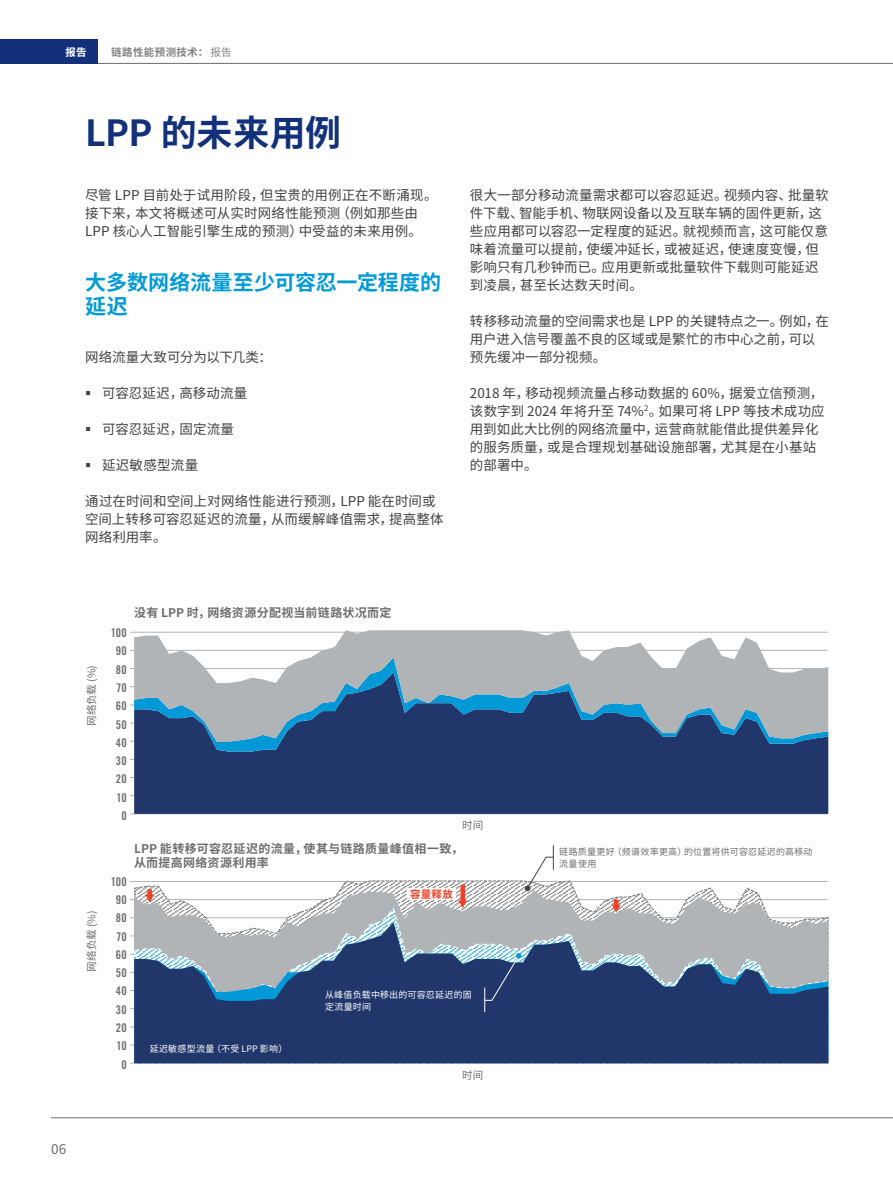
<style>
.page{position:relative;width:893px;height:1188px;background:#fff}
.page>*{position:absolute;margin:0;border:0;box-sizing:border-box;transform-origin:0 0}
.Main_title{font:700 36px "Noto Sans SC";letter-spacing:-.01em;color:#13317b}
.sub_title_level_1{font:700 21px/24px "Noto Sans SC";color:#009ad7}
.Body_copy{font:13.5px/18px "Noto Sans SC";letter-spacing:.01em;color:#414042}
.t1{font:13.5px "Noto Sans SC";color:#6d6e71}
.t2{font:700 12px/13.5px "Noto Sans SC";letter-spacing:.02em;color:#6d6e71}
.t3{font:12px/18.3px "Trade Gothic LT Std Bd Cn 20";letter-spacing:.03em;color:#6d6e71;text-align:right}
.t4{font:10.5px "Noto Sans SC";letter-spacing:.005em;color:#6d6e71}
.t5{font:700 10.5px "Noto Sans SC";letter-spacing:.04em;color:#808285}
.t6{font:700 10.5px "Noto Sans SC";color:#ef4128}
.t7{font:700 10.5px "Noto Sans SC";color:#fff}
.t8{font:9px/12px "Noto Sans SC";letter-spacing:.025em;color:#fff}
.t9{font:9px/12px "Noto Sans SC";letter-spacing:.025em;color:#6d6e71}
.s1{font-weight:400}
</style>
<div class="page">
<hr style="left:0;top:63px;width:893px;height:1px;background:#6d6e71">
<hr style="left:51px;top:1118px;width:842px;height:1px;background:#6d6e71">
<div style="left:0;top:39px;width:98px;height:25px;background:#13317b"></div>
<hr style="left:130px;top:814px;width:698px;height:1px;background:#b1b4b6">
<hr style="left:130px;top:795px;width:698px;height:1px;background:#b1b4b6">
<hr style="left:130px;top:777px;width:698px;height:1px;background:#b1b4b6">
<hr style="left:130px;top:759px;width:698px;height:1px;background:#b1b4b6">
<hr style="left:130px;top:741px;width:698px;height:1px;background:#b1b4b6">
<hr style="left:130px;top:723px;width:698px;height:1px;background:#b1b4b6">
<hr style="left:130px;top:705px;width:698px;height:1px;background:#b1b4b6">
<hr style="left:130px;top:686px;width:698px;height:1px;background:#b1b4b6">
<hr style="left:130px;top:668px;width:698px;height:1px;background:#b1b4b6">
<hr style="left:130px;top:650px;width:698px;height:1px;background:#b1b4b6">
<hr style="left:130px;top:632px;width:698px;height:1px;background:#b1b4b6">
<hr style="left:130px;top:1063px;width:698px;height:1px;background:#b1b4b6">
<hr style="left:130px;top:1045px;width:698px;height:1px;background:#b1b4b6">
<hr style="left:130px;top:1027px;width:698px;height:1px;background:#b1b4b6">
<hr style="left:130px;top:1008px;width:698px;height:1px;background:#b1b4b6">
<hr style="left:130px;top:990px;width:698px;height:1px;background:#b1b4b6">
<hr style="left:130px;top:972px;width:698px;height:1px;background:#b1b4b6">
<hr style="left:130px;top:954px;width:698px;height:1px;background:#b1b4b6">
<hr style="left:130px;top:936px;width:698px;height:1px;background:#b1b4b6">
<hr style="left:130px;top:918px;width:698px;height:1px;background:#b1b4b6">
<hr style="left:130px;top:899px;width:698px;height:1px;background:#b1b4b6">
<hr style="left:130px;top:881px;width:698px;height:1px;background:#b1b4b6">
<svg style="left:134px;top:881px;width:694px;height:9px"></svg>
<svg style="left:134px;top:890px;width:694px;height:16px"></svg>
<svg style="left:134px;top:906px;width:694px;height:16px"></svg>
<svg style="left:134px;top:922px;width:694px;height:141px;background:#4f6388"></svg>
<div style="left:134px;top:752px;width:694px;height:62px;background:#21376b"></div>
<svg style="left:134px;top:742px;width:694px;height:10px;background:#1e4074"></svg>
<svg style="left:134px;top:630px;width:694px;height:112px;fill:#b1b4b6"></svg>
<svg style="left:145px;top:889px;width:9px;height:13px"></svg>
<div style="left:408px;top:888px;width:48px;height:12px;background:#fff"></div>
<svg style="left:612px;top:899px;width:9px;height:14px"></svg>
<div style="left:460px;top:885px;width:5px;height:17px;background:#ef4128"></div>
<svg style="left:458px;top:900px;width:9px;height:8px"></svg>
<svg style="left:484px;top:953px;width:38px;height:59px;background:#3a5381"></svg>
<svg style="left:525px;top:845px;width:29px;height:46px"></svg>
<p class="t7" style="left:65px;top:46px;width:23px">报告</p>
<p class="t5" style="left:111px;top:46px;width:122px">链路性能预测技术： <span class="s1">报告</span></p>
<p class="Main_title" style="left:85px;top:112px;width:258px">LPP 的未来用例</p>
<p class="Body_copy" style="left:85px;top:186px;width:354px">尽管 LPP 目前处于试用阶段，但宝贵的用例正在不断涌现。接下来，本文将概述可从实时网络性能预测（例如那些由<br>LPP 核心人工智能引擎生成的预测）中受益的未来用例。</p>
<p class="sub_title_level_1" style="left:85px;top:270px;width:358px">大多数网络流量至少可容忍一定程度的延迟</p>
<p class="Body_copy" style="left:85px;top:348px;width:188px">网络流量大致可分为以下几类：</p>
<p class="Body_copy" style="left:102px;top:384px;width:147px">可容忍延迟，高移动流量</p>
<p class="Body_copy" style="left:102px;top:420px;width:134px">可容忍延迟，固定流量</p>
<p class="Body_copy" style="left:102px;top:456px;width:98px">延迟敏感型流量</p>
<p class="Body_copy" style="left:85px;top:492px;width:360px">通过在时间和空间上对网络性能进行预测，LPP 能在时间或空间上转移可容忍延迟的流量，从而缓解峰值需求，提高整体网络利用率。</p>
<p class="Body_copy" style="left:470px;top:186px;width:360px">很大一部分移动流量需求都可以容忍延迟。视频内容、批量软件下载、智能手机、物联网设备以及互联车辆的固件更新，这些应用都可以容忍一定程度的延迟。就视频而言，这可能仅意味着流量可以提前，使缓冲延长，或被延迟，使速度变慢，但影响只有几秒钟而已。应用更新或批量软件下载则可能延迟到凌晨，甚至长达数天时间。</p>
<p class="Body_copy" style="left:470px;top:312px;width:360px">转移移动流量的空间需求也是 LPP 的关键特点之一。例如，在用户进入信号覆盖不良的区域或是繁忙的市中心之前，可以预先缓冲一部分视频。</p>
<p class="Body_copy" style="left:470px;top:384px;width:356px">2018 年，移动视频流量占移动数据的 60%，据爱立信预测，该数字到 2024 年将升至 74%<sup>2</sup>。如果可将 LPP 等技术成功应用到如此大比例的网络流量中，运营商就能借此提供差异化的服务质量，或是合理规划基础设施部署，尤其是在小基站的部署中。</p>
<p class="t4" style="left:86px;top:726px;width:63px;rotate:-90deg">网络负载 (%)</p>
<p class="t3" style="left:111px;top:624px;width:18px">100<br>90<br>80<br>70<br>60<br>50<br>40<br>30<br>20<br>10<br>0</p>
<p class="t2" style="left:134px;top:606px;width:259px">没有 LPP 时，网络资源分配视当前链路状况而定</p>
<p class="t4" style="left:462px;top:819px;width:23px">时间</p>
<p class="t4" style="left:86px;top:972px;width:63px;rotate:-90deg">网络负载 (%)</p>
<p class="t3" style="left:111px;top:872px;width:18px">100<br>90<br>80<br>70<br>60<br>50<br>40<br>30<br>20<br>10<br>0</p>
<p class="t2" style="left:134px;top:842px;width:330px">LPP 能转移可容忍延迟的流量，使其与链路质量峰值相一致，从而提高网络资源利用率</p>
<p class="t6" style="left:410px;top:888px;width:44px">容量释放</p>
<p class="t8" style="left:150px;top:1043px;width:139px">延迟敏感型流量（不受 LPP 影响）</p>
<p class="t8" style="left:325px;top:989px;width:148px">从峰值负载中移出的可容忍延迟的固定流量时间</p>
<p class="t4" style="left:462px;top:1070px;width:23px">时间</p>
<p class="t1" style="left:51px;top:1141px;width:17px">06</p>
<p class="t9" style="left:559px;top:846px;width:255px">链路质量更好（频谱效率更高）的位置将供可容忍延迟的高移动流量使用</p>
</div>
